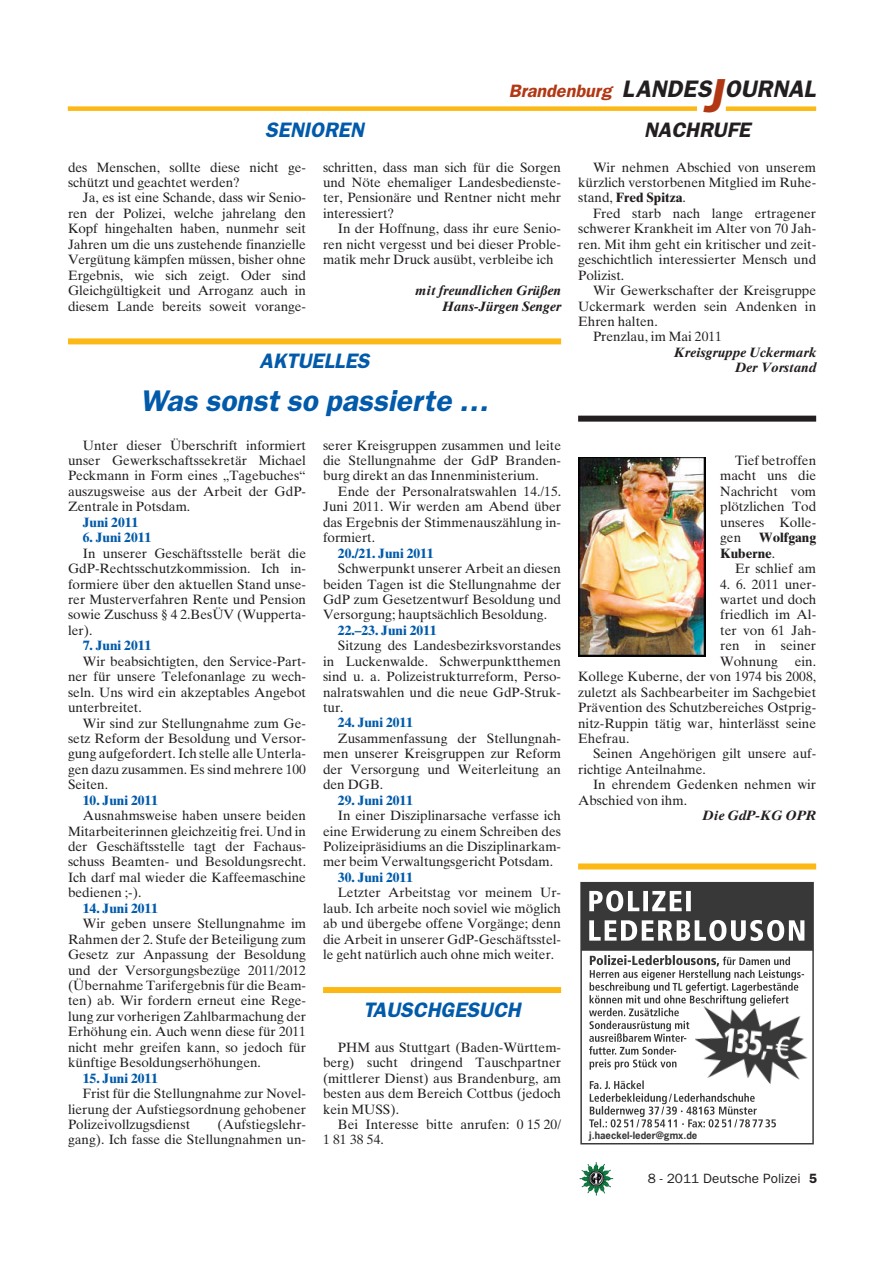
<style>
.page{position:relative;width:893px;height:1263px;background:#fff}
.page>*{position:absolute;margin:0;border:0;box-sizing:border-box;transform-origin:0 0}
.t1{font:30px "Franklin Gothic Demi Oblique OV EGUGMB";color:#015aaa}
.t2{font:24px "Franklin Gothic Demi Oblique OV EGUGMB";color:#231f20}
.t3{font:21px "Franklin Gothic Demi Oblique OV EGUGMB";color:#015aaa}
.t4{font:21px "Franklin Gothic Demi Oblique OV EGUGMB";color:#231f20}
.t5{font:18px "Franklin Gothic Demi Oblique OV EGUGMB";color:#b23814}
.t6{font:13.5px/15.5px "Times Ten Roman OV AGUGMB";color:#231f20;text-align:justify}
.t7{font:13.5px "Times Ten Bold OV BGUGMB";color:#015aaa}
.t8{font:13.5px/15.5px "Times Ten Bold Italic OV CGUGMB";color:#231f20;text-align:right}
.t9{font:13.5px/15.5px "Times Ten Bold OV BGUGMB";color:#231f20}
.t10{font:13.5px "Franklin Gothic Book OV XFUGMB";color:#231f20}
.t11{font:700 9.6px "News Gothic LT";color:#383839}
.s1{font-size:48px;color:#b23814}
.s2{font-family:"Times Ten Roman OV AGUGMB"}
.s3{font-family:"Franklin Gothic Demi OV YFUGMB"}
</style>
<div class="page">
<img style="left:581px;top:1164px;width:32px;height:32px">
<div style="left:68px;top:106px;width:629px;height:5px;background:#fcb814"></div>
<div style="left:726px;top:106px;width:90px;height:5px;background:#fcb814"></div>
<img style="left:578px;top:457px;width:127px;height:200px">
<div style="left:581px;top:883px;width:232px;height:67px;background:#383839"></div>
<div style="left:581px;top:882px;width:232px;height:69px;border:1px solid #383839"></div>
<svg style="left:589px;top:955px;width:215px;height:172px"></svg>
<svg style="left:589px;top:891px;width:215px;height:50px"></svg>
<img style="left:694px;top:1003px;width:114px;height:84px">
<div style="left:580px;top:882px;width:234px;height:262px;border:1px solid #383839"></div>
<div style="left:68px;top:338px;width:493px;height:6px;background:#fcb814"></div>
<div style="left:578px;top:416px;width:238px;height:6px;background:#231f20"></div>
<div style="left:323px;top:987px;width:238px;height:6px;background:#fcb814"></div>
<div style="left:578px;top:863px;width:238px;height:6px;background:#fcb814"></div>
<h3 class="t3" style="left:265px;top:121px;width:100px">SENIOREN</h3>
<h3 class="t5" style="left:509px;top:84px;width:104px">Brandenburg</h3>
<h2 class="t2" style="left:622px;top:79px;width:195px">LANDES<span class="s1">J</span> OURNAL</h2>
<h3 class="t4" style="left:644px;top:121px;width:108px">NACHRUFE</h3>
<p class="t6" style="left:68px;top:161px;width:240px">des Menschen, sollte diese nicht ge&shy;schützt und geachtet werden?</p>
<p class="t6" style="left:68px;top:192px;width:239px;text-indent:15px">Ja, es ist eine Schande, dass wir Senio&shy;ren der Polizei, welche jahrelang den Kopf hingehalten haben, nunmehr seit Jahren um die uns zustehende finanzielle Vergütung kämpfen müssen, bisher ohne Ergebnis, wie sich zeigt. Oder sind Gleichgültigkeit und Arroganz auch in diesem Lande bereits soweit vorange-</p>
<p class="t6" style="left:323px;top:161px;width:239px">schritten, dass man sich für die Sorgen und Nöte ehemaliger Landesbedienste&shy;ter, Pensionäre und Rentner nicht mehr interessiert?</p>
<p class="t6" style="left:323px;top:222px;width:240px;text-indent:15px">In der Hoffnung, dass ihr eure Senio&shy;ren nicht vergesst und bei dieser Proble&shy;matik mehr Druck ausübt, verbleibe ich</p>
<p class="t8" style="left:415px;top:284px;width:147px">mit freundlichen Grüßen<br>Hans-Jürgen Senger</p>
<h3 class="t3" style="left:260px;top:353px;width:111px">AKTUELLES</h3>
<h1 class="t1" style="left:140px;top:389px;width:350px">Was sonst so passierte …</h1>
<p class="t6" style="left:68px;top:439px;width:240px;text-indent:15px">Unter dieser Überschrift informiert unser Gewerkschaftssekretär Michael Peckmann in Form eines „Tagebuches“ auszugsweise aus der Arbeit der GdP-Zentrale in Potsdam.</p>
<p class="t7" style="left:83px;top:517px;width:57px">Juni 2011</p>
<p class="t7" style="left:83px;top:532px;width:70px">6. Juni 2011</p>
<p class="t6" style="left:68px;top:547px;width:240px;text-indent:15px">In unserer Geschäftsstelle berät die GdP-Rechtsschutzkommission. Ich in&shy;formiere über den aktuellen Stand unse&shy;rer Musterverfahren Rente und Pension sowie Zuschuss § 4 2.BesÜV (Wupperta&shy;ler).</p>
<p class="t7" style="left:83px;top:641px;width:70px">7. Juni 2011</p>
<p class="t6" style="left:68px;top:655px;width:240px;text-indent:15px">Wir beabsichtigten, den Service-Part&shy;ner für unsere Telefonanlage zu wech&shy;seln. Uns wird ein akzeptables Angebot unterbreitet.</p>
<p class="t6" style="left:68px;top:717px;width:240px;text-indent:15px">Wir sind zur Stellungnahme zum Ge&shy;setz Reform der Besoldung und Versor&shy;gung aufgefordert. Ich stelle alle Unterla&shy;gen dazu zusammen. Es sind mehrere 100<br>Seiten.</p>
<p class="t7" style="left:83px;top:795px;width:77px">10. Juni 2011</p>
<p class="t6" style="left:68px;top:809px;width:240px;text-indent:15px">Ausnahmsweise haben unsere beiden Mitarbeiterinnen gleichzeitig frei. Und in der Geschäftsstelle tagt der Fachaus&shy;schuss Beamten- und Besoldungsrecht.<br>Ich darf mal wieder die Kaffeemaschine bedienen ;-).</p>
<p class="t7" style="left:83px;top:903px;width:77px">14. Juni 2011</p>
<p class="t6" style="left:68px;top:917px;width:240px;text-indent:15px">Wir geben unsere Stellungnahme im Rahmen der 2. Stufe der Beteiligung zum Gesetz zur Anpassung der Besoldung und der Versorgungsbezüge 2011/2012 (Übernahme Tarifergebnis für die Beam&shy;ten) ab. Wir fordern erneut eine Rege&shy;lung zur vorherigen Zahlbarmachung der Erhöhung ein. Auch wenn diese für 2011 nicht mehr greifen kann, so jedoch für künftige Besoldungserhöhungen.</p>
<p class="t7" style="left:83px;top:1073px;width:77px">15. Juni 2011</p>
<p class="t6" style="left:68px;top:1087px;width:240px;text-indent:15px">Frist für die Stellungnahme zur Novel&shy;lierung der Aufstiegsordnung gehobener Polizeivollzugsdienst</p>
<p class="t6" style="left:68px;top:1118px;width:240px;text-align:right">(Aufstiegslehr-<br>gang). Ich fasse die Stellungnahmen un-</p>
<p class="t6" style="left:323px;top:439px;width:240px">serer Kreisgruppen zusammen und leite die Stellungnahme der GdP Branden&shy;burg direkt an das Innenministerium.</p>
<p class="t6" style="left:323px;top:485px;width:240px;text-indent:15px">Ende der Personalratswahlen 14./15.<br>Juni 2011. Wir werden am Abend über das Ergebnis der Stimmenauszählung in&shy;formiert.</p>
<p class="t7" style="left:338px;top:548px;width:97px">20./21. Juni 2011</p>
<p class="t6" style="left:323px;top:562px;width:240px;text-indent:15px">Schwerpunkt unserer Arbeit an diesen beiden Tagen ist die Stellungnahme der GdP zum Gesetzentwurf Besoldung und Versorgung; hauptsächlich Besoldung.</p>
<p class="t7" style="left:338px;top:625px;width:100px">22.–23. Juni 2011</p>
<p class="t6" style="left:323px;top:639px;width:240px;text-indent:15px">Sitzung des Landesbezirksvorstandes in Luckenwalde. Schwerpunktthemen sind u. a. Polizeistrukturreform, Perso&shy;nalratswahlen und die neue GdP-Struk&shy;tur.</p>
<p class="t7" style="left:338px;top:718px;width:77px">24. Juni 2011</p>
<p class="t6" style="left:323px;top:732px;width:240px;text-indent:15px">Zusammenfassung der Stellungnah&shy;men unserer Kreisgruppen zur Reform der Versorgung und Weiterleitung an den DGB.</p>
<p class="t7" style="left:338px;top:795px;width:77px">29. Juni 2011</p>
<p class="t6" style="left:323px;top:809px;width:240px;text-indent:15px">In einer Disziplinarsache verfasse ich eine Erwiderung zu einem Schreiben des Polizeipräsidiums an die Disziplinarkam&shy;mer beim Verwaltungsgericht Potsdam.</p>
<p class="t7" style="left:338px;top:872px;width:77px">30. Juni 2011</p>
<p class="t6" style="left:323px;top:886px;width:240px;text-indent:15px">Letzter Arbeitstag vor meinem Ur&shy;laub. Ich arbeite noch soviel wie möglich ab und übergebe offene Vorgänge; denn die Arbeit in unserer GdP-Geschäftsstel&shy;le geht natürlich auch ohne mich weiter.</p>
<h3 class="t3" style="left:363px;top:1002px;width:159px">TAUSCHGESUCH</h3>
<p class="t6" style="left:323px;top:1041px;width:240px;text-indent:15px">PHM aus Stuttgart (Baden-Württem&shy;berg) sucht dringend Tauschpartner (mittlerer Dienst) aus Brandenburg, am besten aus dem Bereich Cottbus (jedoch kein MUSS).</p>
<p class="t6" style="left:323px;top:1118px;width:240px;text-indent:15px">Bei Interesse bitte anrufen: 0 15 20/<br>1 81 38 54.</p>
<p class="t6" style="left:578px;top:161px;width:240px;text-align:right">Wir nehmen Abschied von unserem kürzlich verstorbenen Mitglied im Ruhe-</p>
<p class="t9" style="left:578px;top:191px;width:109px"><span class="s2">stand,</span> Fred Spitza<span class="s2">.</span></p>
<p class="t6" style="left:578px;top:207px;width:240px;text-indent:15px">Fred starb nach lange ertragener schwerer Krankheit im Alter von 70 Jah&shy;ren. Mit ihm geht ein kritischer und zeit&shy;geschichtlich interessierter Mensch und Polizist.</p>
<p class="t6" style="left:593px;top:284px;width:225px">Wir Gewerkschafter der Kreisgruppe</p>
<p class="t6" style="left:578px;top:300px;width:240px">Uckermark werden sein Andenken in</p>
<p class="t6" style="left:578px;top:315px;width:81px">Ehren halten.</p>
<p class="t6" style="left:593px;top:331px;width:130px">Prenzlau, im Mai 2011</p>
<p class="t8" style="left:674px;top:346px;width:143px">Kreisgruppe Uckermark<br>Der Vorstand</p>
<p class="t6" style="left:720px;top:454px;width:97px;text-indent:15px">Tief betroffen macht uns die Nachricht vom plötzlichen Tod unseres Kolle&shy;gen</p>
<p class="t9" style="left:720px;top:531px;width:97px;text-indent:39px">Wolfgang<br>Kuberne<span class="s2">.</span></p>
<p class="t6" style="left:735px;top:562px;width:83px">Er schlief am</p>
<p class="t6" style="left:720px;top:578px;width:97px">4. 6. 2011 uner-</p>
<p class="t6" style="left:720px;top:593px;width:97px">wartet und doch</p>
<p class="t6" style="left:720px;top:608px;width:97px">friedlich im Al-</p>
<p class="t6" style="left:720px;top:624px;width:97px">ter von 61 Jah-</p>
<p class="t6" style="left:720px;top:639px;width:97px">ren in seiner</p>
<p class="t6" style="left:720px;top:655px;width:97px">Wohnung ein.</p>
<p class="t6" style="left:578px;top:670px;width:240px">Kollege Kuberne, der von 1974 bis 2008,</p>
<p class="t6" style="left:578px;top:686px;width:240px">zuletzt als Sachbearbeiter im Sachgebiet</p>
<p class="t6" style="left:578px;top:701px;width:240px">Prävention des Schutzbereiches Ostprig-</p>
<p class="t6" style="left:578px;top:717px;width:240px">nitz-Ruppin tätig war, hinterlässt seine</p>
<p class="t6" style="left:578px;top:732px;width:53px">Ehefrau.</p>
<p class="t6" style="left:593px;top:747px;width:225px">Seinen Angehörigen gilt unsere auf-</p>
<p class="t6" style="left:578px;top:763px;width:129px">richtige Anteilnahme.</p>
<p class="t6" style="left:593px;top:778px;width:225px">In ehrendem Gedenken nehmen wir</p>
<p class="t6" style="left:578px;top:794px;width:110px">Abschied von ihm.</p>
<p class="t8" style="left:702px;top:809px;width:115px">Die GdP-KG OPR</p>
<p class="t11" style="left:589px;top:1129px;width:110px">j.haeckel-leder@gmx.de</p>
<p class="t10" style="left:648px;top:1173px;width:171px">8 - 2011 Deutsche Polizei <span class="s3">5</span></p>
</div>
